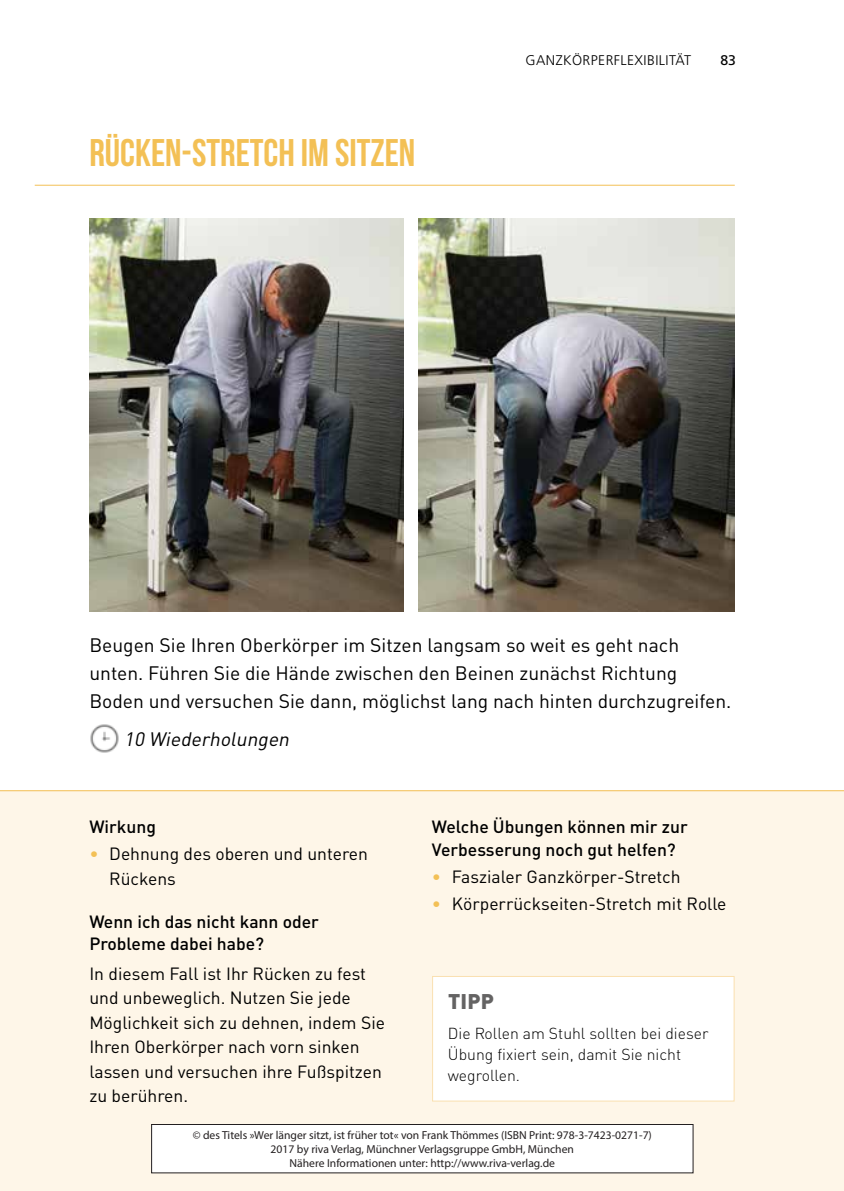
<style>
.page{position:relative;width:844px;height:1191px;background:#fff}
.page>*{position:absolute;margin:0;border:0;box-sizing:border-box;transform-origin:0 0}
.t1{font:38.5px "Bebas Neue";color:#f3c055}
.t2{font:900 21px "DIN Pro";color:#646363}
.t3{font:19.25px/28px "DIN Pro";color:#000}
.t4{font:italic 19.25px "DIN Pro";color:#000}
.t5{font:17.5px/24.5px "DIN Pro";color:#000}
.t6{font:500 17.5px/22.8px "DIN Pro";color:#000}
.t7{font:300 15.75px/21px "DIN Pro";color:#000}
.t8{font:300 14px "Frutiger LT Std";letter-spacing:.03em;color:#000}
.t9{font:14px "Frutiger LT Std";color:#000}
.t10{font:11.55px/13.5px "Myriad Pro";color:#231f20;text-align:center}
.s1{color:#f3c055}
</style>
<div class="page">
<div style="left:0;top:790px;width:843px;height:401px;background:#fef6e8"></div>
<div style="left:432px;top:976px;width:302px;height:125px;background:#fff"></div>
<div style="left:432px;top:976px;width:302px;height:125px;border:1px solid #fae0b0"></div>
<hr style="left:35px;top:185px;width:699px;height:1px;background:#f3c055">
<img style="left:90px;top:724px;width:29px;height:29px">
<img style="left:89px;top:218px;width:314px;height:393px">
<img style="left:418px;top:218px;width:316px;height:393px">
<div style="left:151px;top:1124px;width:542px;height:48px;background:#fff"></div>
<div style="left:151px;top:1124px;width:542px;height:49px;border:1px solid #231f20"></div>
<h1 class="t1" style="left:89px;top:131px;width:327px">RÜCKEN-STRETCH IM SITZEN</h1>
<p class="t8" style="left:525px;top:52px;width:167px">GANZKÖRPERFLEXIBILITÄT</p>
<p class="t9" style="left:720px;top:52px;width:17px">83</p>
<p class="t3" style="left:89px;top:630px;width:643px">Beugen Sie Ihren Oberkörper im Sitzen langsam so weit es geht nach unten. Führen Sie die Hände zwischen den Beinen zunächst Richtung<br>Boden und versuchen Sie dann, möglichst lang nach hinten durchzugreifen.</p>
<p class="t4" style="left:124px;top:726px;width:171px">10 Wiederholungen</p>
<p class="t6" style="left:89px;top:815px;width:68px">Wirkung</p>
<p class="t5" style="left:109px;top:841px;width:260px;text-indent:-20px"><span class="s1">•</span> Dehnung des oberen und unteren<br>Rückens</p>
<p class="t6" style="left:89px;top:909px;width:231px">Wenn ich das nicht kann oder<br>Probleme dabei habe?</p>
<p class="t5" style="left:89px;top:960px;width:297px">In diesem Fall ist Ihr Rücken zu fest und unbeweglich. Nutzen Sie jede<br>Möglichkeit sich zu dehnen, indem Sie<br>Ihren Oberkörper nach vorn sinken lassen und versuchen ihre Fußspitzen zu berühren.</p>
<p class="t6" style="left:432px;top:815px;width:257px">Welche Übungen können mir zur<br>Verbesserung noch gut helfen?</p>
<p class="t5" style="left:432px;top:864px;width:250px"><span class="s1">•</span> Faszialer Ganzkörper-Stretch</p>
<p class="t5" style="left:432px;top:891px;width:296px"><span class="s1">•</span> Körperrückseiten-Stretch mit Rolle</p>
<p class="t2" style="left:448px;top:983px;width:47px">Tipp</p>
<p class="t7" style="left:448px;top:1021px;width:262px">Die Rollen am Stuhl sollten bei dieser<br>Übung fixiert sein, damit Sie nicht wegrollen.</p>
<p class="t10" style="left:193px;top:1128px;width:460px">© des Titels »Wer länger sitzt, ist früher tot« von Frank Thömmes (ISBN Print: 978-3-7423-0271-7)<br>2017 by riva Verlag, Münchner Verlagsgruppe GmbH, München<br>Nähere Informationen unter: http://www.riva-verlag.de</p>
</div>
